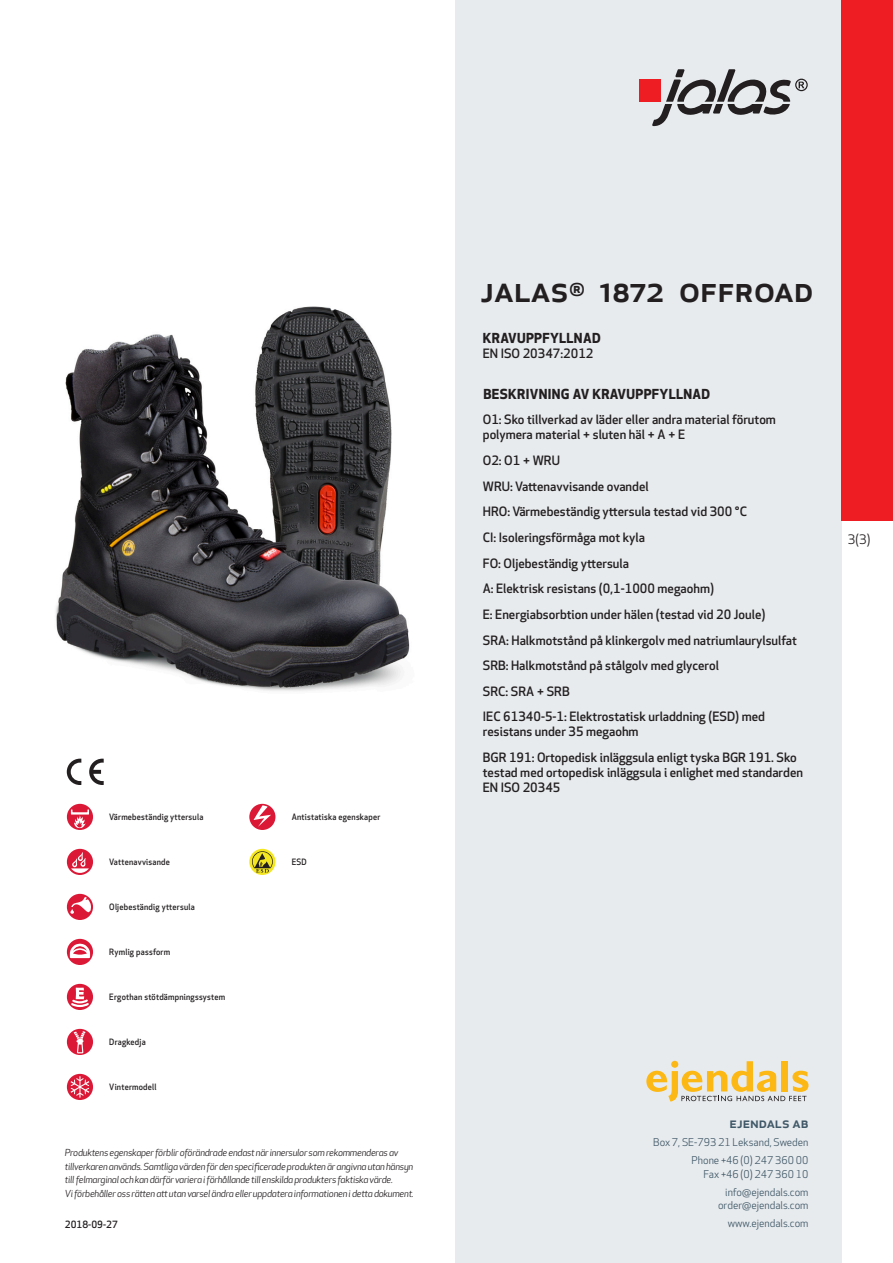
<style>
.page{position:relative;width:893px;height:1263px;background:#fff}
.page>*{position:absolute;margin:0;border:0;box-sizing:border-box;transform-origin:0 0}
.prodname{font:500 36px "Apex New";color:#231f20}
.t1{font:500 15px "Apex New";color:#405968}
.Funktion_body{font:700 13.5px "Apex New";letter-spacing:.025em;color:#231f20}
.t2{font:12.75px "Apex New";color:#231f20}
.Funktion_body-2{font:500 12.6px/15px "Apex New";color:#231f20}
.t3{font:10.5px/18px "Apex New";color:#405968;text-align:right}
.t4{font:500 9.75px "Apex New";color:#231f20}
.t5{font:italic 9.45px/13.5px "Apex New";letter-spacing:-.025em;color:#231f20}
.Artikel{font:500 8.55px "Apex New";letter-spacing:.025em;color:#231f20;scale:.95 1}
</style>
<div class="page">
<div style="left:455px;top:0;width:387px;height:1263px;background:#e8ebee"></div>
<svg style="left:646px;top:1061px;width:162px;height:40px"></svg>
<img style="left:56px;top:306px;width:354px;height:385px">
<div style="left:842px;top:0;width:51px;height:520px;background:#ee1d23"></div>
<div style="left:67px;top:804px;width:26px;height:26px;background:#db1836;border-radius:50%"></div>
<svg style="left:71px;top:809px;width:18px;height:19px"></svg>
<div style="left:67px;top:849px;width:26px;height:26px;background:#db1836;border-radius:50%"></div>
<svg style="left:71px;top:852px;width:18px;height:21px"></svg>
<div style="left:67px;top:894px;width:26px;height:26px;background:#db1836;border-radius:50%"></div>
<svg style="left:70px;top:897px;width:21px;height:17px"></svg>
<svg style="left:67px;top:939px;width:26px;height:26px"></svg>
<svg style="left:70px;top:943px;width:20px;height:15px"></svg>
<svg style="left:67px;top:984px;width:26px;height:26px"></svg>
<svg style="left:69px;top:988px;width:22px;height:20px"></svg>
<div style="left:67px;top:1029px;width:26px;height:26px;background:#db1836;border-radius:50%"></div>
<svg style="left:74px;top:1031px;width:12px;height:22px"></svg>
<svg style="left:67px;top:1074px;width:26px;height:26px"></svg>
<svg style="left:71px;top:1076px;width:18px;height:21px"></svg>
<div style="left:249px;top:804px;width:26px;height:26px;background:#db1836;border-radius:50%"></div>
<svg style="left:254px;top:805px;width:17px;height:22px"></svg>
<svg style="left:249px;top:849px;width:26px;height:26px"></svg>
<svg style="left:252px;top:851px;width:21px;height:22px"></svg>
<svg style="left:89px;top:759px;width:15px;height:26px"></svg>
<svg style="left:67px;top:759px;width:14px;height:26px"></svg>
<div style="left:639px;top:80px;width:22px;height:22px;background:#ee1d23"></div>
<svg style="left:652px;top:69px;width:156px;height:57px"></svg>
<p class="Artikel" style="left:109px;top:811px;width:100px">Värmebeständig yttersula</p>
<p class="Artikel" style="left:109px;top:856px;width:65px">Vattenavvisande</p>
<p class="Artikel" style="left:109px;top:901px;width:92px">Oljebeständig yttersula</p>
<p class="Artikel" style="left:109px;top:946px;width:66px">Rymlig passform</p>
<p class="Artikel" style="left:109px;top:991px;width:124px">Ergothan stötdämpningssystem</p>
<p class="Artikel" style="left:109px;top:1036px;width:40px">Dragkedja</p>
<p class="Artikel" style="left:109px;top:1081px;width:51px">Vintermodell</p>
<p class="Artikel" style="left:292px;top:811px;width:95px">Antistatiska egenskaper</p>
<p class="Artikel" style="left:292px;top:856px;width:17px">ESD</p>
<p class="t5" style="left:65px;top:1146px;width:350px">Produktens egenskaper förblir oförändrade endast när innersulor som rekommenderas av tillverkaren används. Samtliga värden för den specificerade produkten är angivna utan hänsyn till felmarginal och kan därför variera i förhållande till enskilda produkters faktiska värde.<br>Vi förbehåller oss rätten att utan varsel ändra eller uppdatera informationen i detta dokument.</p>
<p class="t4" style="left:65px;top:1218px;width:54px">2018-09-27</p>
<p class="prodname" style="left:480px;top:265px;width:335px">JALAS<sup>®</sup> 1872 OffRoad</p>
<p class="Funktion_body" style="left:483px;top:328px;width:119px">KRAVUPPFYLLNAD</p>
<p class="Funktion_body-2" style="left:483px;top:346px;width:112px">EN ISO 20347:2012</p>
<p class="Funktion_body" style="left:483px;top:384px;width:228px">BESKRIVNING AV KRAVUPPFYLLNAD</p>
<p class="Funktion_body-2" style="left:483px;top:412px;width:295px">O1: Sko tillverkad av läder eller andra material förutom polymera material + sluten häl + A + E</p>
<p class="Funktion_body-2" style="left:483px;top:453px;width:79px">O2: O1 + WRU</p>
<p class="Funktion_body-2" style="left:483px;top:478px;width:167px">WRU: Vattenavvisande ovandel</p>
<p class="Funktion_body-2" style="left:483px;top:504px;width:266px">HRO: Värmebeständig yttersula testad vid 300 °C</p>
<p class="Funktion_body-2" style="left:483px;top:530px;width:164px">CI: Isoleringsförmåga mot kyla</p>
<p class="Funktion_body-2" style="left:483px;top:555px;width:148px">FO: Oljebeständig yttersula</p>
<p class="Funktion_body-2" style="left:483px;top:581px;width:233px">A: Elektrisk resistans (0,1-1000 megaohm)</p>
<p class="Funktion_body-2" style="left:483px;top:607px;width:284px">E: Energiabsorbtion under hälen (testad vid 20 Joule)</p>
<p class="Funktion_body-2" style="left:483px;top:632px;width:316px">SRA: Halkmotstånd på klinkergolv med natriumlaurylsulfat</p>
<p class="Funktion_body-2" style="left:483px;top:658px;width:238px">SRB: Halkmotstånd på stålgolv med glycerol</p>
<p class="Funktion_body-2" style="left:483px;top:683px;width:88px">SRC: SRA + SRB</p>
<p class="Funktion_body-2" style="left:483px;top:709px;width:284px">IEC 61340-5-1: Elektrostatisk urladdning (ESD) med resistans under 35 megaohm</p>
<p class="Funktion_body-2" style="left:483px;top:750px;width:322px">BGR 191: Ortopedisk inläggsula enligt tyska BGR 191. Sko testad med ortopedisk inläggsula i enlighet med standarden<br>EN ISO 20345</p>
<p class="t2" style="left:848px;top:531px;width:24px">3(3)</p>
<p class="t1" style="left:729px;top:1113px;width:80px">ejendals ab</p>
<p class="t3" style="left:653px;top:1133px;width:157px">Box 7, SE-793 21 Leksand, Sweden<br>Phone +46 (0) 247 360 00</p>
<p class="t3" style="left:703px;top:1165px;width:107px">Fax +46 (0) 247 360 10 info@ejendals.com</p>
<p class="t3" style="left:718px;top:1196px;width:92px">order@ejendals.com</p>
<p class="t3" style="left:728px;top:1215px;width:82px">www.ejendals.com</p>
</div>
